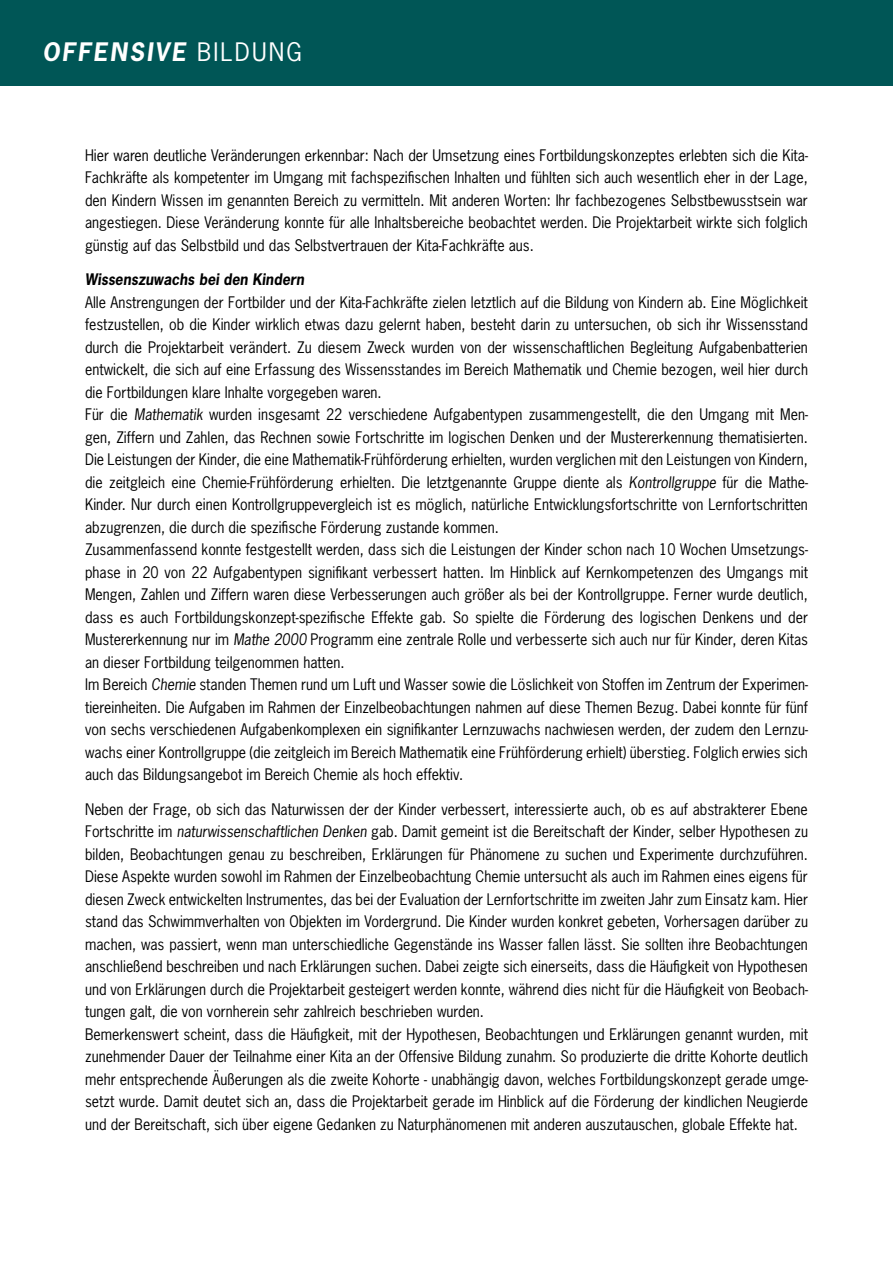
<style>
.page{position:relative;width:893px;height:1263px;background:#fff}
.page>*{position:absolute;margin:0;border:0;box-sizing:border-box;transform-origin:0 0}
.t1{font:italic 700 24px "News Gothic Std";letter-spacing:.09em;color:#fff}
.t2{font:15px/22.5px "News Gothic Std";color:#000;scale:.95 1}
.t3{font:italic 700 15px "News Gothic Std";color:#000;scale:.95 1}
.s1{font-weight:400;font-style:normal}
.s2{font-style:italic}
</style>
<div class="page">
<div style="left:0;top:0;width:893px;height:85px;background:#005656"></div>
<h1 class="t1" style="left:43px;top:36px;width:261px">Offensive <span class="s1">Bildung</span></h1>
<p class="t2" style="left:85px;top:143px;width:762px;text-align:justify">Hier waren deutliche Veränderungen erkennbar: Nach der Umsetzung eines Fortbildungskonzeptes erlebten sich die Kita-Fachkräfte als kompetenter im Umgang mit fachspezifischen Inhalten und fühlten sich auch wesentlich eher in der Lage, den Kindern Wissen im genannten Bereich zu vermitteln. Mit anderen Worten: Ihr fachbezogenes Selbstbewusstsein war angestiegen. Diese Veränderung konnte für alle Inhaltsbereiche beobachtet werden. Die Projektarbeit wirkte sich folglich günstig auf das Selbstbild und das Selbstvertrauen der Kita-Fachkräfte aus.</p>
<p class="t3" style="left:85px;top:269px;width:232px">Wissenszuwachs bei den Kindern</p>
<p class="t2" style="left:85px;top:290px;width:762px">Alle Anstrengungen der Fortbilder und der Kita-Fachkräfte zielen letztlich auf die Bildung von Kindern ab. Eine Möglichkeit festzustellen, ob die Kinder wirklich etwas dazu gelernt haben, besteht darin zu untersuchen, ob sich ihr Wissensstand durch die Projektarbeit verändert. Zu diesem Zweck wurden von der wissenschaftlichen Begleitung Aufgabenbatterien entwickelt, die sich auf eine Erfassung des Wissensstandes im Bereich Mathematik und Chemie bezogen, weil hier durch die Fortbildungen klare Inhalte vorgegeben waren.<br>Für die <span class="s2">Mathematik</span> wurden insgesamt 22 verschiedene Aufgabentypen zusammengestellt, die den Umgang mit Men&shy;gen, Ziffern und Zahlen, das Rechnen sowie Fortschritte im logischen Denken und der Mustererkennung thematisierten.<br>Die Leistungen der Kinder, die eine Mathematik-Frühförderung erhielten, wurden verglichen mit den Leistungen von Kindern, die zeitgleich eine Chemie-Frühförderung erhielten. Die letztgenannte Gruppe diente als <span class="s2">Kontrollgruppe</span> für die Mathe-Kinder. Nur durch einen Kontrollgruppevergleich ist es möglich, natürliche Entwicklungsfortschritte von Lernfortschritten abzugrenzen, die durch die spezifische Förderung zustande kommen.<br>Zusammenfassend konnte festgestellt werden, dass sich die Leistungen der Kinder schon nach 10 Wochen Umsetzungs&shy;phase in 20 von 22 Aufgabentypen signifikant verbessert hatten. Im Hinblick auf Kernkompetenzen des Umgangs mit Mengen, Zahlen und Ziffern waren diese Verbesserungen auch größer als bei der Kontrollgruppe. Ferner wurde deutlich, dass es auch Fortbildungskonzept-spezifische Effekte gab. So spielte die Förderung des logischen Denkens und der Mustererkennung nur im <span class="s2">Mathe 2000</span> Programm eine zentrale Rolle und verbesserte sich auch nur für Kinder, deren Kitas an dieser Fortbildung teilgenommen hatten.<br>Im Bereich <span class="s2">Chemie</span> standen Themen rund um Luft und Wasser sowie die Löslichkeit von Stoffen im Zentrum der Experimen&shy;tiereinheiten. Die Aufgaben im Rahmen der Einzelbeobachtungen nahmen auf diese Themen Bezug. Dabei konnte für fünf von sechs verschiedenen Aufgabenkomplexen ein signifikanter Lernzuwachs nachwiesen werden, der zudem den Lernzu&shy;wachs einer Kontrollgruppe (die zeitgleich im Bereich Mathematik eine Frühförderung erhielt) überstieg. Folglich erwies sich auch das Bildungsangebot im Bereich Chemie als hoch effektiv.</p>
<p class="t2" style="left:85px;top:797px;width:762px">Neben der Frage, ob sich das Naturwissen der der Kinder verbessert, interessierte auch, ob es auf abstrakterer Ebene Fortschritte im <span class="s2">naturwissenschaftlichen Denken</span> gab. Damit gemeint ist die Bereitschaft der Kinder, selber Hypothesen zu bilden, Beobachtungen genau zu beschreiben, Erklärungen für Phänomene zu suchen und Experimente durchzuführen.<br>Diese Aspekte wurden sowohl im Rahmen der Einzelbeobachtung Chemie untersucht als auch im Rahmen eines eigens für diesen Zweck entwickelten Instrumentes, das bei der Evaluation der Lernfortschritte im zweiten Jahr zum Einsatz kam. Hier stand das Schwimmverhalten von Objekten im Vordergrund. Die Kinder wurden konkret gebeten, Vorhersagen darüber zu machen, was passiert, wenn man unterschiedliche Gegenstände ins Wasser fallen lässt. Sie sollten ihre Beobachtungen anschließend beschreiben und nach Erklärungen suchen. Dabei zeigte sich einerseits, dass die Häufigkeit von Hypothesen und von Erklärungen durch die Projektarbeit gesteigert werden konnte, während dies nicht für die Häufigkeit von Beobach&shy;tungen galt, die von vornherein sehr zahlreich beschrieben wurden.<br>Bemerkenswert scheint, dass die Häufigkeit, mit der Hypothesen, Beobachtungen und Erklärungen genannt wurden, mit zunehmender Dauer der Teilnahme einer Kita an der Offensive Bildung zunahm. So produzierte die dritte Kohorte deutlich mehr entsprechende Äußerungen als die zweite Kohorte - unabhängig davon, welches Fortbildungskonzept gerade umge&shy;setzt wurde. Damit deutet sich an, dass die Projektarbeit gerade im Hinblick auf die Förderung der kindlichen Neugierde und der Bereitschaft, sich über eigene Gedanken zu Naturphänomenen mit anderen auszutauschen, globale Effekte hat.</p>
</div>
